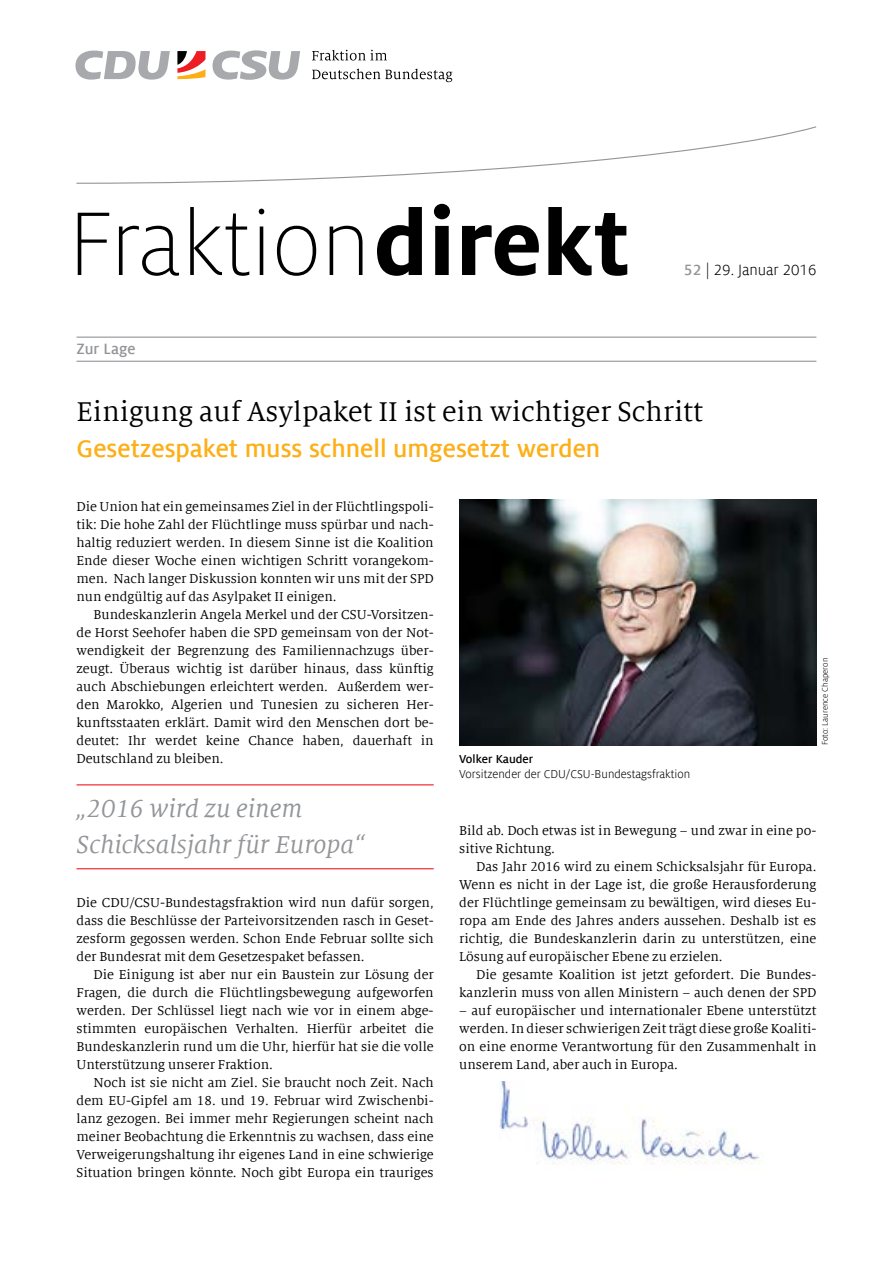
<style>
.page{position:relative;width:893px;height:1263px;background:#fff}
.page>*{position:absolute;margin:0;border:0;box-sizing:border-box;transform-origin:0 0}
.t1{font:30px "Milo Serif Offc";color:#000}
.t2{font:italic 27px/36px "Milo Serif Offc";color:#939598}
.t3{font:700 27px "Milo Sans Offc";color:#fcaf17}
.t4{font:16.5px "Milo Sans Offc";color:#000}
.t5{font:700 16.5px "Milo Sans Offc";color:#939598}
.t6{font:14.25px/18px "Milo Serif Offc";color:#000;text-align:justify}
.t7{font:12.75px "Milo Sans Offc";color:#000}
.t8{font:700 12.75px "Milo Sans Offc";color:#000}
.t9{font:9px "Milo Sans Offc";color:#000}
.s1{font-weight:700;color:#939598}
</style>
<div class="page">
<svg style="left:76px;top:126px;width:741px;height:58px"></svg>
<svg style="left:312px;top:68px;width:140px;height:14px"></svg>
<svg style="left:177px;top:51px;width:28px;height:28px"></svg>
<svg style="left:312px;top:50px;width:75px;height:11px"></svg>
<svg style="left:75px;top:51px;width:95px;height:29px"></svg>
<svg style="left:213px;top:50px;width:87px;height:30px"></svg>
<svg style="left:78px;top:204px;width:549px;height:72px"></svg>
<hr style="left:77px;top:337px;width:739px;height:1px;background:#939598">
<hr style="left:77px;top:361px;width:739px;height:1px;background:#939598">
<img style="left:500px;top:1081px;width:263px;height:85px">
<hr style="left:77px;top:784px;width:357px;height:1px;background:#ed1d24">
<hr style="left:77px;top:868px;width:357px;height:1px;background:#ed1d24">
<img style="left:459px;top:500px;width:357px;height:245px">
<p class="t5" style="left:77px;top:339px;width:60px">Zur Lage</p>
<p class="t4" style="left:684px;top:260px;width:134px"><span class="s1">52</span> | 29. Januar 2016</p>
<h1 class="t1" style="left:77px;top:393px;width:628px">Einigung auf Asylpaket II ist ein wichtiger Schritt</h1>
<h2 class="t3" style="left:77px;top:432px;width:525px">Gesetzespaket muss schnell umgesetzt werden</h2>
<p class="t6" style="left:77px;top:498px;width:359px">Die Union hat ein gemeinsames Ziel in der Flüchtlingspoli&shy;tik: Die hohe Zahl der Flüchtlinge muss spürbar und nach&shy;haltig reduziert werden. In diesem Sinne ist die Koalition Ende dieser Woche einen wichtigen Schritt vorangekom&shy;men. Nach langer Diskussion konnten wir uns mit der SPD nun endgültig auf das Asylpaket II einigen.</p>
<p class="t6" style="left:77px;top:606px;width:359px;text-indent:17px">Bundeskanzlerin Angela Merkel und der CSU-Vorsitzen&shy;de Horst Seehofer haben die SPD gemeinsam von der Not&shy;wendigkeit der Begrenzung des Familiennachzugs über&shy;zeugt. Überaus wichtig ist darüber hinaus, dass künftig auch Abschiebungen erleichtert werden. Außerdem wer&shy;den Marokko, Algerien und Tunesien zu sicheren Her&shy;kunftsstaaten erklärt. Damit wird den Menschen dort be&shy;deutet: Ihr werdet keine Chance haben, dauerhaft in Deutschland zu bleiben.</p>
<h2 class="t2" style="left:77px;top:790px;width:289px">„2016 wird zu einem<br>Schicksalsjahr für Europa“</h2>
<p class="t6" style="left:77px;top:894px;width:359px">Die CDU/CSU-Bundestagsfraktion wird nun dafür sorgen, dass die Beschlüsse der Parteivorsitzenden rasch in Geset&shy;zesform gegossen werden. Schon Ende Februar sollte sich der Bundesrat mit dem Gesetzespaket befassen.</p>
<p class="t6" style="left:77px;top:966px;width:359px;text-indent:17px">Die Einigung ist aber nur ein Baustein zur Lösung der Fragen, die durch die Flüchtlingsbewegung aufgeworfen werden. Der Schlüssel liegt nach wie vor in einem abge&shy;stimmten europäischen Verhalten. Hierfür arbeitet die Bundeskanzlerin rund um die Uhr, hierfür hat sie die volle Unterstützung unserer Fraktion.</p>
<p class="t6" style="left:77px;top:1074px;width:359px;text-indent:17px">Noch ist sie nicht am Ziel. Sie braucht noch Zeit. Nach dem EU-Gipfel am 18. und 19. Februar wird Zwischenbi&shy;lanz gezogen. Bei immer mehr Regierungen scheint nach meiner Beobachtung die Erkenntnis zu wachsen, dass eine Verweigerungshaltung ihr eigenes Land in eine schwierige Situation bringen könnte. Noch gibt Europa ein trauriges</p>
<p class="t9" style="left:819px;top:745px;width:89px;rotate:-90deg">Foto: Laurence Chaperon</p>
<p class="t8" style="left:459px;top:751px;width:76px">Volker Kauder</p>
<p class="t7" style="left:459px;top:766px;width:233px">Vorsitzender der CDU/CSU-Bundestagsfraktion</p>
<p class="t6" style="left:459px;top:822px;width:359px">Bild ab. Doch etwas ist in Bewegung – und zwar in eine po&shy;sitive Richtung.</p>
<p class="t6" style="left:459px;top:858px;width:359px;text-indent:17px">Das Jahr 2016 wird zu einem Schicksalsjahr für Europa.<br>Wenn es nicht in der Lage ist, die große Herausforderung der Flüchtlinge gemeinsam zu bewältigen, wird dieses Eu&shy;ropa am Ende des Jahres anders aussehen. Deshalb ist es richtig, die Bundeskanzlerin darin zu unterstützen, eine Lösung auf europäischer Ebene zu erzielen.</p>
<p class="t6" style="left:459px;top:965px;width:359px;text-align:right">Die gesamte Koalition ist jetzt gefordert. Die Bundes&shy;kanzlerin muss von allen Ministern – auch denen der SPD</p>
<p class="t6" style="left:459px;top:1001px;width:359px">– auf europäischer und internationaler Ebene unterstützt werden. In dieser schwierigen Zeit trägt diese große Koaliti&shy;on eine enorme Verantwortung für den Zusammenhalt in unserem Land, aber auch in Europa.</p>
</div>
